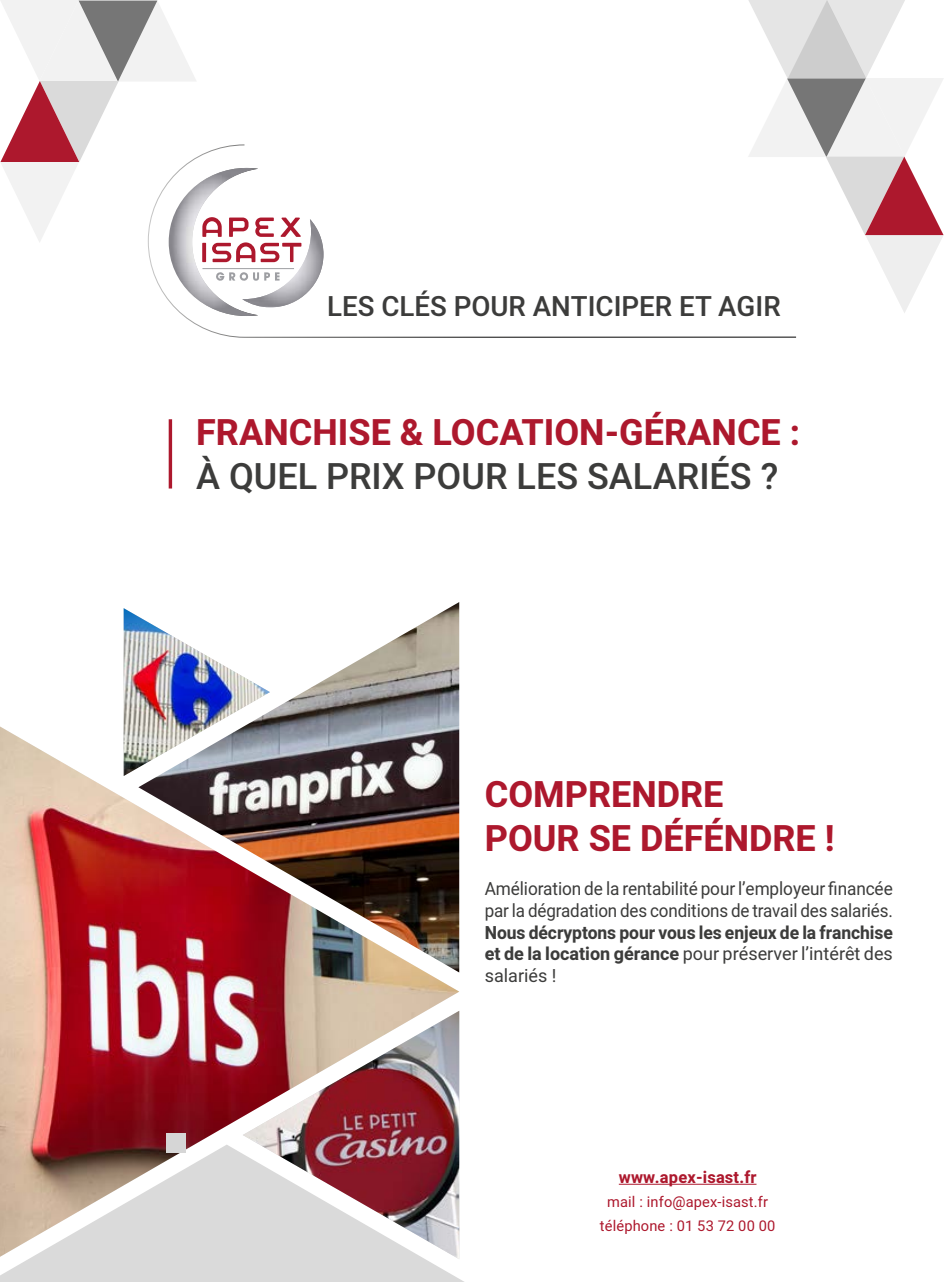
<style>
.page{position:relative;width:944px;height:1282px;background:#fff}
.page>*{position:absolute;margin:0;border:0;box-sizing:border-box;transform-origin:0 0}
.t1{font:700 36px/43.2px "Heebo";color:#ad182d}
.t2{font:500 36px "Heebo";color:#3c3c3b}
.t3{font:500 27.68px "Heebo";color:#3c3c3b}
.t4{font:18px/21.6px "Heebo";letter-spacing:-.005em;color:#3c3c3b;scale:.96 1}
.t5{font:700 18px/21.6px "Heebo";letter-spacing:-.005em;color:#3c3c3b;text-align:justify}
.t6{font:700 16.43px "Heebo";letter-spacing:.01em;color:#ad182d}
.t7{font:14.62px/23.8px "Heebo";letter-spacing:.01em;color:#ad182d;text-align:center}
.s1{font-weight:400}
</style>
<div class="page">
<svg style="left:184px;top:248px;width:613px;height:90px"></svg>
<img style="left:301px;top:219px;width:22px;height:88px">
<svg style="left:748px;top:0;width:196px;height:314px"></svg>
<hr style="left:169px;top:419px;width:3px;height:70px;background:#ad182d">
<hr style="left:619px;top:1184px;width:137px;height:1px;background:#ad182d">
<svg style="left:0;top:0;width:301px;height:316px"></svg>
<img style="left:124px;top:608px;width:14px;height:118px">
<img style="left:138px;top:602px;width:321px;height:124px">
<img style="left:0;top:726px;width:459px;height:419px">
<svg style="left:0;top:1145px;width:464px;height:137px;fill:#dadada"></svg>
<div style="left:166px;top:1133px;width:20px;height:19px;background:#d6d6d6"></div>
<h2 class="t3" style="left:327px;top:287px;width:455px">LES CLÉS POUR ANTICIPER ET AGIR</h2>
<h1 class="t1" style="left:196px;top:412px;width:605px">FRANCHISE &amp; LOCATION-GÉRANCE :</h1>
<h1 class="t2" style="left:196px;top:451px;width:584px">À QUEL PRIX POUR LES SALARIÉS ?</h1>
<h1 class="t1" style="left:485px;top:774px;width:351px">COMPRENDRE<br>POUR SE DÉFÉNDRE !</h1>
<p class="t4" style="left:485px;top:878px;width:427px">Amélioration de la rentabilité pour l’employeur financée par la dégradation des conditions de travail des salariés.</p>
<p class="t5" style="left:485px;top:922px;width:410px">Nous décryptons pour vous les enjeux de la franchise et de la location gérance <span class="s1">pour préserver l’intérêt des salariés !</span></p>
<p class="t6" style="left:619px;top:1166px;width:139px">www.apex-isast.fr</p>
<p class="t7" style="left:600px;top:1190px;width:177px">mail : info@apex-isast.fr téléphone : 01 53 72 00 00</p>
</div>
